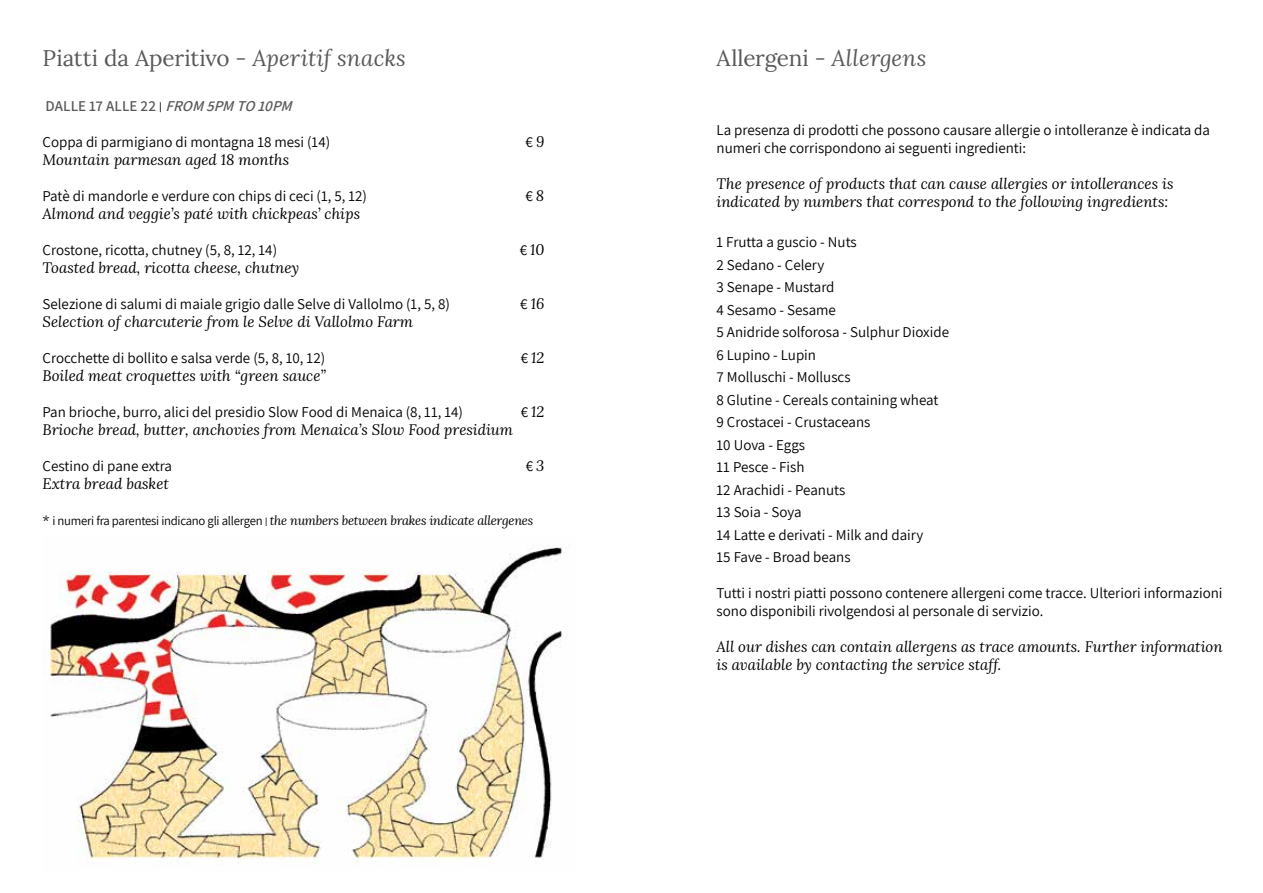
<style>
.page{position:relative;width:1263px;height:893px;background:#fff}
.page>*{position:absolute;margin:0;border:0;box-sizing:border-box;transform-origin:0 0}
.t1{font:22.5px "Lora";color:#58595b}
.t2{font:15px/22.5px "Assistant";color:#000}
.t3{font:italic 15px/18px "Lora";color:#000}
.t4{font:italic 600 15px "Assistant";color:#58595b}
.t5{font:600 15px "Assistant";letter-spacing:.005em;color:#58595b}
.t6{font:italic 12.75px "Lora";letter-spacing:-.02em;color:#000}
.s1{font-style:italic}
.s2{font-style:normal}
.s3{font-weight:400;font-style:normal;color:#000}
.s4{font-family:"Lora";font-style:italic}
.s5{font-family:"Assistant";font-style:normal}
.s6{font-size:13.5px}
</style>
<div class="page">
<img style="left:49px;top:547px;width:516px;height:317px">
<h1 class="t1" style="left:43px;top:41px;width:365px">Piatti da Aperitivo - <span class="s1">Aperitif snacks</span></h1>
<p class="t5" style="left:46px;top:95px;width:26px">DALLE</p>
<p class="t5" style="left:89px;top:95px;width:34px">17 ALLE</p>
<p class="t4" style="left:140px;top:95px;width:153px"><span class="s2">2 2</span> <span class="s3">¦</span> FROM 5PM TO 10PM</p>
<p class="t2" style="left:43px;top:130px;width:289px">Coppa di parmigiano di montagna 18 mesi (14)</p>
<p class="t2" style="left:526px;top:130px;width:20px">€ <span class="s4">9</span></p>
<p class="t3" style="left:43px;top:150px;width:248px">Mountain parmesan aged 18 months</p>
<p class="t2" style="left:43px;top:184px;width:326px">Patè di mandorle e verdure con chips di ceci (1, 5, 12)</p>
<p class="t2" style="left:525px;top:184px;width:20px">€ <span class="s4">8</span></p>
<p class="t3" style="left:43px;top:204px;width:319px">Almond and veggie’s paté with chickpeas’ chips</p>
<p class="t2" style="left:43px;top:238px;width:236px">Crostone, ricotta, chutney (5, 8, 12, 14)</p>
<p class="t3" style="left:520px;top:240px;width:26px"><span class="s5">€</span> 10</p>
<p class="t3" style="left:43px;top:258px;width:258px">Toasted bread, ricotta cheese, chutney</p>
<p class="t2" style="left:43px;top:292px;width:409px">Selezione di salumi di maiale grigio dalle Selve di Vallolmo (1, 5, 8)</p>
<p class="t3" style="left:520px;top:294px;width:25px"><span class="s5">€</span> 16</p>
<p class="t3" style="left:43px;top:312px;width:372px">Selection of charcuterie from le Selve di Vallolmo Farm</p>
<p class="t2" style="left:43px;top:346px;width:284px">Crocchette di bollito e salsa verde (5, 8, 10, 12)</p>
<p class="t3" style="left:521px;top:348px;width:25px"><span class="s5">€</span> 12</p>
<p class="t3" style="left:43px;top:366px;width:285px">Boiled meat croquettes with “green sauce”</p>
<p class="t2" style="left:43px;top:400px;width:422px">Pan brioche, burro, alici del presidio Slow Food di Menaica (8, 11, 14)</p>
<p class="t3" style="left:521px;top:402px;width:25px"><span class="s5">€</span> 12</p>
<p class="t3" style="left:43px;top:420px;width:472px">Brioche bread, butter, anchovies from Menaica’s Slow Food presidium</p>
<p class="t2" style="left:43px;top:454px;width:131px">Cestino di pane extra</p>
<p class="t2" style="left:526px;top:454px;width:20px">€ <span class="s4">3</span></p>
<p class="t3" style="left:43px;top:474px;width:128px">Extra bread basket</p>
<p class="t6" style="left:43px;top:512px;width:492px"><span class="s6">*</span> <span class="s5">i numeri fra parentesi indicano gli allergen ¦</span> the numbers between brakes indicate allergenes</p>
<h1 class="t1" style="left:716px;top:40px;width:211px">Allergeni - <span class="s1">Allergens</span></h1>
<p class="t2" style="left:716px;top:120px;width:495px;line-height:18px">La presenza di prodotti che possono causare allergie o intolleranze è indicata da numeri che corrispondono ai seguenti ingredienti:</p>
<p class="t3" style="left:716px;top:174px;width:458px">The presence of products that can cause allergies or intollerances is indicated by numbers that correspond to the following ingredients:</p>
<p class="t2" style="left:716px;top:230px;width:234px">1 Frutta a guscio - N uts<br>2 Sedano - Celery<br>3 Senape - Mustard<br>4 Sesamo - Sesame<br>5 Anidride solforosa - Sulphur Dioxide<br>6 Lupino - Lupin<br>7 Molluschi - Molluscs<br>8 Glutine - Cereals containing wheat<br>9 Crostacei - Crustaceans<br>10 Uova - Eggs<br>11 Pesce - Fish<br>12 Arachidi - Peanuts<br>13 Soia - Soya<br>14 Latte e derivati - Milk and dairy<br>15 Fave - Broad beans</p>
<p class="t2" style="left:716px;top:583px;width:508px;line-height:18px">Tutti i nostri piatti possono contenere allergeni come tracce. Ulteriori informazioni sono disponibili rivolgendosi al personale di servizio.</p>
<p class="t3" style="left:716px;top:637px;width:508px">All our dishes can contain allergens as trace amounts. Further information is available by contacting the service staff.</p>
</div>
